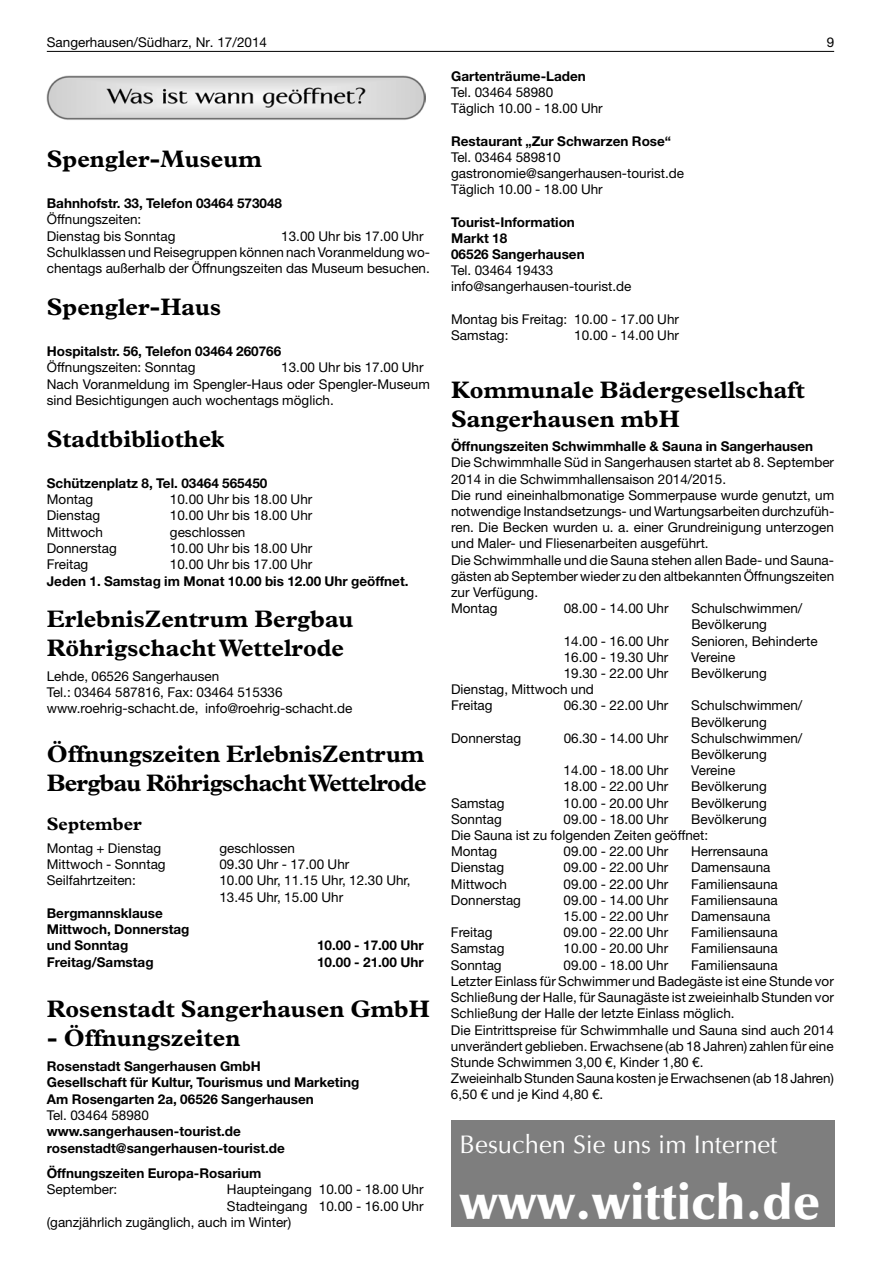
<style>
.page{position:relative;width:881px;height:1263px;background:#fff}
.page>*{position:absolute;margin:0;border:0;box-sizing:border-box;transform-origin:0 0}
.t1{font:900 49.5px "Optima LT";color:#fff}
.t2{font:25.5px "Optima LT";color:#fff}
.t3{font:700 24px/29px "Plantin";color:#000}
.t4{font:700 18px "Plantin";color:#000}
.t5{font:13.5px/16.2px "Helvetica Neue LT";color:#000}
.t6{font:700 13.5px/16.4px "Helvetica Neue LT";color:#000}
</style>
<div class="page">
<hr style="left:47px;top:51px;width:786px;height:1px;background:#000">
<img style="left:47px;top:75px;width:378px;height:45px">
<div style="left:451px;top:1120px;width:382px;height:107px;background:#7e7e7e"></div>
<p class="t5" style="left:47px;top:34px;width:222px">Sangerhausen/Südharz, Nr. 17/2014</p>
<p class="t5" style="left:826px;top:34px;width:9px">9</p>
<h3 class="t3" style="left:47px;top:144px;width:216px">Spengler-Museum</h3>
<p class="t6" style="left:47px;top:195px;width:237px">Bahnhofstr. 33, Telefon 03464 573048</p>
<p class="t5" style="left:47px;top:211px;width:130px">Öffnungszeiten:<br>Dienstag bis Sonntag</p>
<p class="t5" style="left:47px;top:228px;width:384px;text-indent:234px">13.00 Uhr bis 17.00 Uhr<br>Schulklassen und Reisegruppen können nach Voranmeldung wo&shy;chentags außerhalb der Öffnungszeiten das Museum besuchen.</p>
<h3 class="t3" style="left:47px;top:292px;width:176px">Spengler-Haus</h3>
<p class="t6" style="left:47px;top:343px;width:236px">Hospitalstr. 56, Telefon 03464 260766</p>
<p class="t5" style="left:47px;top:359px;width:150px">Öffnungszeiten: Sonntag</p>
<p class="t5" style="left:47px;top:359px;width:384px;text-indent:234px">13.00 Uhr bis 17.00 Uhr<br>Nach Voranmeldung im Spengler-Haus oder Spengler-Museum sind Besichtigungen auch wochentags möglich.</p>
<h3 class="t3" style="left:47px;top:424px;width:179px">Stadtbibliothek</h3>
<p class="t6" style="left:47px;top:474px;width:222px">Schützenplatz 8, Tel. 03464 565450</p>
<p class="t5" style="left:47px;top:491px;width:48px">Montag</p>
<p class="t5" style="left:170px;top:491px;width:144px">10.00 Uhr bis 18.00 Uhr</p>
<p class="t5" style="left:47px;top:507px;width:55px">Dienstag</p>
<p class="t5" style="left:170px;top:507px;width:144px">10.00 Uhr bis 18.00 Uhr</p>
<p class="t5" style="left:47px;top:523px;width:57px">Mittwoch</p>
<p class="t5" style="left:170px;top:523px;width:77px">geschlossen</p>
<p class="t5" style="left:47px;top:540px;width:72px">Donnerstag</p>
<p class="t5" style="left:170px;top:540px;width:144px">10.00 Uhr bis 18.00 Uhr</p>
<p class="t5" style="left:47px;top:556px;width:43px">Freitag</p>
<p class="t5" style="left:170px;top:556px;width:144px">10.00 Uhr bis 17.00 Uhr</p>
<p class="t6" style="left:47px;top:572px;width:363px">Jeden 1. Samstag im Monat 10.00 bis 12.00 Uhr geöffnet.</p>
<h3 class="t3" style="left:47px;top:604px;width:308px">ErlebnisZentrum Bergbau<br>Röhrigschacht Wettelrode</h3>
<p class="t5" style="left:47px;top:668px;width:307px">Lehde, 06526 Sangerhausen<br>Tel.: 03464 587816, Fax: 03464 515336 www.roehrig-schacht.de, info@roehrig-schacht.de</p>
<h3 class="t3" style="left:47px;top:739px;width:381px">Öffnungszeiten ErlebnisZentrum<br>Bergbau Röhrigschacht Wettelrode</h3>
<h3 class="t4" style="left:47px;top:813px;width:96px">September</h3>
<p class="t5" style="left:47px;top:839px;width:116px">Montag + Dienstag</p>
<p class="t5" style="left:219px;top:839px;width:77px">geschlossen</p>
<p class="t5" style="left:47px;top:856px;width:120px">Mittwoch - Sonntag</p>
<p class="t5" style="left:219px;top:856px;width:131px">09.30 Uhr - 17.00 Uhr</p>
<p class="t5" style="left:47px;top:872px;width:90px">Seilfahrtzeiten:</p>
<p class="t5" style="left:219px;top:872px;width:192px">10.00 Uhr, 11.15 Uhr, 12.30 Uhr,<br>13.45 Uhr, 15.00 Uhr</p>
<p class="t6" style="left:47px;top:904px;width:144px">Bergmannsklause<br>Mittwoch, Donnerstag und Sonntag</p>
<p class="t6" style="left:317px;top:937px;width:108px">10.00 - 17.00 Uhr</p>
<p class="t6" style="left:47px;top:953px;width:108px">Freitag/Samstag</p>
<p class="t6" style="left:317px;top:953px;width:108px">10.00 - 21.00 Uhr</p>
<h3 class="t3" style="left:47px;top:994px;width:384px">Rosenstadt Sangerhausen GmbH</h3>
<h3 class="t3" style="left:47px;top:1023px;width:195px">- Öffnungszeiten</h3>
<p class="t6" style="left:47px;top:1058px;width:314px">Rosenstadt Sangerhausen GmbH<br>Gesellschaft für Kultur, Tourismus und Marketing<br>Am Rosengarten 2a, 06526 Sangerhausen</p>
<p class="t5" style="left:47px;top:1107px;width:104px">Tel. 03464 58980</p>
<p class="t6" style="left:47px;top:1123px;width:239px">www.sangerhausen-tourist.de rosenstadt@sangerhausen-tourist.de</p>
<p class="t6" style="left:47px;top:1165px;width:216px">Öffnungszeiten Europa-Rosarium</p>
<p class="t5" style="left:47px;top:1181px;width:72px">September:</p>
<p class="t5" style="left:227px;top:1181px;width:198px">Haupteingang 10.00 - 18.00 Uhr</p>
<p class="t5" style="left:227px;top:1197px;width:198px">Stadteingang 10.00 - 16.00 Uhr</p>
<p class="t5" style="left:47px;top:1214px;width:246px">(ganzjährlich zugänglich, auch im Winter)</p>
<p class="t6" style="left:451px;top:67px;width:136px">Gartenträume-Laden</p>
<p class="t5" style="left:451px;top:84px;width:153px">Tel. 03464 58980<br>Täglich 10.00 - 18.00 Uhr</p>
<p class="t6" style="left:451px;top:132px;width:221px">Restaurant „Zur Schwarzen Rose“</p>
<p class="t5" style="left:451px;top:149px;width:234px">Tel. 03464 589810 gastronomie@sangerhausen-tourist.de<br>Täglich 10.00 - 18.00 Uhr</p>
<p class="t6" style="left:451px;top:213px;width:135px">Tourist-Information<br>Markt 18<br>06526 Sangerhausen</p>
<p class="t5" style="left:451px;top:262px;width:182px">Tel. 03464 19433 info@sangerhausen-tourist.de</p>
<p class="t5" style="left:451px;top:311px;width:229px">Montag bis Freitag: 10.00 - 17.00 Uhr<br>Samstag:</p>
<p class="t5" style="left:574px;top:327px;width:106px">10.00 - 14.00 Uhr</p>
<h3 class="t3" style="left:451px;top:375px;width:355px">Kommunale Bädergesellschaft<br>Sangerhausen mbH</h3>
<p class="t6" style="left:451px;top:438px;width:363px">Öffnungszeiten Schwimmhalle &amp; Sauna in Sangerhausen</p>
<p class="t5" style="left:451px;top:454px;width:384px">Die Schwimmhalle Süd in Sangerhausen startet ab 8. September 2014 in die Schwimmhallensaison 2014/2015.<br>Die rund eineinhalbmonatige Sommerpause wurde genutzt, um notwendige Instandsetzungs- und Wartungsarbeiten durchzufüh&shy;ren. Die Becken wurden u. a. einer Grundreinigung unterzogen und Maler- und Fliesenarbeiten ausgeführt.<br>Die Schwimmhalle und die Sauna stehen allen Bade- und Sauna&shy;gästen ab September wieder zu den altbekannten Öffnungszeiten zur Verfügung.<br>Montag</p>
<p class="t5" style="left:563px;top:600px;width:106px">08.00 - 14.00 Uhr</p>
<p class="t5" style="left:691px;top:600px;width:113px">Schulschwimmen/<br>Bevölkerung</p>
<p class="t5" style="left:563px;top:632px;width:106px">14.00 - 16.00 Uhr</p>
<p class="t5" style="left:691px;top:632px;width:128px">Senioren, Behinderte</p>
<p class="t5" style="left:563px;top:649px;width:106px">16.00 - 19.30 Uhr</p>
<p class="t5" style="left:691px;top:649px;width:46px">Vereine</p>
<p class="t5" style="left:563px;top:665px;width:106px">19.30 - 22.00 Uhr</p>
<p class="t5" style="left:691px;top:665px;width:77px">Bevölkerung</p>
<p class="t5" style="left:451px;top:681px;width:144px">Dienstag, Mittwoch und<br>Freitag</p>
<p class="t5" style="left:563px;top:697px;width:106px">06.30 - 22.00 Uhr</p>
<p class="t5" style="left:691px;top:697px;width:113px">Schulschwimmen/<br>Bevölkerung</p>
<p class="t5" style="left:451px;top:730px;width:72px">Donnerstag</p>
<p class="t5" style="left:563px;top:730px;width:106px">06.30 - 14.00 Uhr</p>
<p class="t5" style="left:691px;top:730px;width:113px">Schulschwimmen/<br>Bevölkerung</p>
<p class="t5" style="left:563px;top:762px;width:106px">14.00 - 18.00 Uhr</p>
<p class="t5" style="left:691px;top:762px;width:46px">Vereine</p>
<p class="t5" style="left:563px;top:778px;width:106px">18.00 - 22.00 Uhr</p>
<p class="t5" style="left:691px;top:778px;width:77px">Bevölkerung</p>
<p class="t5" style="left:451px;top:794px;width:55px">Samstag</p>
<p class="t5" style="left:563px;top:794px;width:106px">10.00 - 20.00 Uhr</p>
<p class="t5" style="left:691px;top:794px;width:77px">Bevölkerung</p>
<p class="t5" style="left:451px;top:811px;width:52px">Sonntag</p>
<p class="t5" style="left:563px;top:811px;width:106px">09.00 - 18.00 Uhr</p>
<p class="t5" style="left:451px;top:811px;width:317px;text-indent:240px">Bevölkerung<br>Die Sauna ist zu folgenden Zeiten geöffnet:<br>Montag</p>
<p class="t5" style="left:563px;top:843px;width:106px">09.00 - 22.00 Uhr</p>
<p class="t5" style="left:691px;top:843px;width:78px">Herrensauna</p>
<p class="t5" style="left:451px;top:859px;width:55px">Dienstag</p>
<p class="t5" style="left:563px;top:859px;width:106px">09.00 - 22.00 Uhr</p>
<p class="t5" style="left:691px;top:859px;width:81px">Damensauna</p>
<p class="t5" style="left:451px;top:875px;width:57px">Mittwoch</p>
<p class="t5" style="left:563px;top:875px;width:106px">09.00 - 22.00 Uhr</p>
<p class="t5" style="left:691px;top:875px;width:88px">Familiensauna</p>
<p class="t5" style="left:451px;top:892px;width:72px">Donnerstag</p>
<p class="t5" style="left:563px;top:892px;width:106px">09.00 - 14.00 Uhr</p>
<p class="t5" style="left:691px;top:892px;width:88px">Familiensauna</p>
<p class="t5" style="left:563px;top:908px;width:106px">15.00 - 22.00 Uhr</p>
<p class="t5" style="left:691px;top:908px;width:81px">Damensauna</p>
<p class="t5" style="left:451px;top:924px;width:43px">Freitag</p>
<p class="t5" style="left:563px;top:924px;width:106px">09.00 - 22.00 Uhr</p>
<p class="t5" style="left:690px;top:924px;width:88px">Familiensauna</p>
<p class="t5" style="left:450px;top:940px;width:55px">Samstag</p>
<p class="t5" style="left:563px;top:940px;width:106px">10.00 - 20.00 Uhr</p>
<p class="t5" style="left:690px;top:940px;width:88px">Familiensauna</p>
<p class="t5" style="left:450px;top:956px;width:52px">Sonntag</p>
<p class="t5" style="left:563px;top:956px;width:106px">09.00 - 18.00 Uhr</p>
<p class="t5" style="left:450px;top:956px;width:384px;text-indent:240px">Familiensauna<br>Letzter Einlass für Schwimmer und Badegäste ist eine Stunde vor Schließung der Halle, für Saunagäste ist zweieinhalb Stunden vor Schließung der Halle der letzte Einlass möglich.<br>Die Eintrittspreise für Schwimmhalle und Sauna sind auch 2014 unverändert geblieben. Erwachsene (ab 18 Jahren) zahlen für eine Stunde Schwimmen 3,00 €, Kinder 1,80 €.<br>Zweieinhalb Stunden Sauna kosten je Erwachsenen (ab 18 Jahren)<br>6,50 € und je Kind 4,80 €.</p>
<h2 class="t2" style="left:459px;top:1130px;width:319px">Besuchen Sie uns im Internet</h2>
<h1 class="t1" style="left:459px;top:1173px;width:362px">www.wittich.de</h1>
</div>
